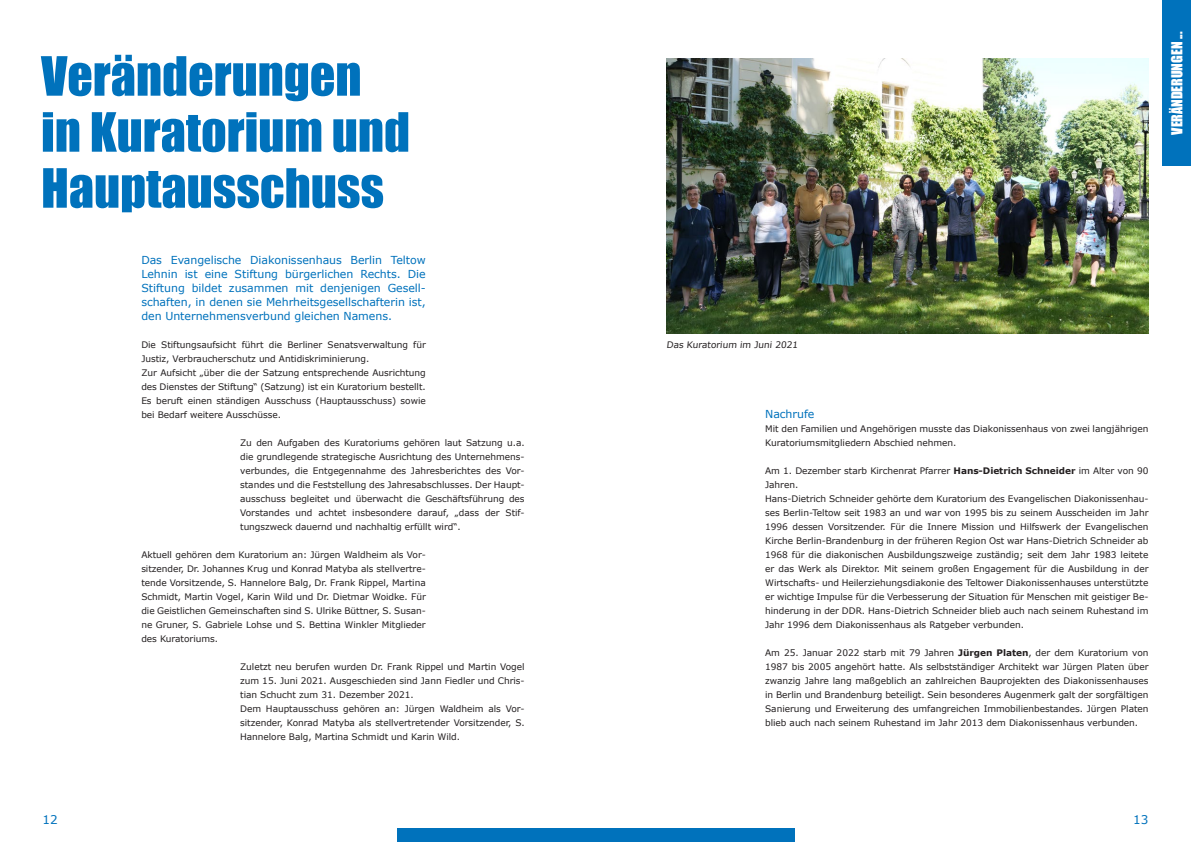
<style>
.page{position:relative;width:1191px;height:842px;background:#fff}
.page>*{position:absolute;margin:0;border:0;box-sizing:border-box;transform-origin:0 0}
.t1{font:50px/56px "Impact";color:#0072bc}
.t2{font:14px "Impact";color:#fff}
.t3{font:12px "Verdana";color:#0072bc}
.t4{font:11px/14px "Verdana";letter-spacing:-.005em;color:#0072bc;text-align:justify}
.t5{font:9px/14px "Verdana";letter-spacing:-.005em;color:#231f20}
.s1{font-weight:700}
</style>
<div class="page">
<div style="left:396px;top:828px;width:398px;height:14px;background:#0072bc"></div>
<div style="left:1162px;top:0;width:29px;height:166px;background:#0072bc"></div>
<img style="left:666px;top:58px;width:482px;height:276px">
<h1 class="t1" style="left:41px;top:47px;width:370px">Veränderungen in Kuratorium und<br>Hauptausschuss</h1>
<p class="t4" style="left:141px;top:253px;width:286px">Das Evangelische Diakonissenhaus Berlin Teltow Lehnin ist eine Stiftung bürgerlichen Rechts. Die Stiftung bildet zusammen mit denjenigen Gesell&shy;schaften, in denen sie Mehrheitsgesellschafterin ist, den Unternehmensverbund gleichen Namens.</p>
<p class="t5" style="left:141px;top:337px;width:286px">Die Stiftungsaufsicht führt die Berliner Senatsverwaltung für Justiz, Verbraucherschutz und Antidiskriminierung.<br>Zur Aufsicht „über die der Satzung entsprechende Ausrichtung des Dienstes der Stiftung“ (Satzung) ist ein Kuratorium bestellt.<br>Es beruft einen ständigen Ausschuss (Hauptausschuss) sowie bei Bedarf weitere Ausschüsse.</p>
<p class="t5" style="left:240px;top:435px;width:286px;text-align:justify">Zu den Aufgaben des Kuratoriums gehören laut Satzung u.a. die grundlegende strategische Ausrichtung des Unternehmens&shy;verbundes, die Entgegennahme des Jahresberichtes des Vor&shy;standes und die Feststellung des Jahresabschlusses. Der Haupt&shy;ausschuss begleitet und überwacht die Geschäftsführung des Vorstandes und achtet insbesondere darauf, „dass der Stif&shy;tungszweck dauernd und nachhaltig erfüllt wird“.</p>
<p class="t5" style="left:141px;top:547px;width:286px;text-align:justify">Aktuell gehören dem Kuratorium an: Jürgen Waldheim als Vor&shy;sitzender, Dr. Johannes Krug und Konrad Matyba als stellvertre&shy;tende Vorsitzende, S. Hannelore Balg, Dr. Frank Rippel, Martina Schmidt, Martin Vogel, Karin Wild und Dr. Dietmar Woidke. Für die Geistlichen Gemeinschaften sind S. Ulrike Büttner, S. Susan&shy;ne Gruner, S. Gabriele Lohse und S. Bettina Winkler Mitglieder des Kuratoriums.</p>
<p class="t5" style="left:240px;top:659px;width:286px">Zuletzt neu berufen wurden Dr. Frank Rippel und Martin Vogel zum 15. Juni 2021. Ausgeschieden sind Jann Fiedler und Chris&shy;tian Schucht zum 31. Dezember 2021.<br>Dem Hauptausschuss gehören an: Jürgen Waldheim als Vor&shy;sitzender, Konrad Matyba als stellvertretender Vorsitzender, S.<br>Hannelore Balg, Martina Schmidt und Karin Wild.</p>
<h2 class="t2" style="left:1166px;top:135px;width:105px;rotate:-90deg">VERÄNDERUNGEN ...</h2>
<p class="t5" style="left:666px;top:337px;width:134px">Das Kuratorium im Juni 2021</p>
<p class="t4" style="left:765px;top:407px;width:51px">Nachrufe</p>
<p class="t5" style="left:765px;top:421px;width:385px">Mit den Familien und Angehörigen musste das Diakonissenhaus von zwei langjährigen<br>Kuratoriumsmitgliedern Abschied nehmen.</p>
<p class="t5" style="left:765px;top:463px;width:385px">Am 1. Dezember starb Kirchenrat Pfarrer <span class="s1">Hans-Dietrich Schneider</span> im Alter von 90<br>Jahren.<br>Hans-Dietrich Schneider gehörte dem Kuratorium des Evangelischen Diakonissenhau&shy;ses Berlin-Teltow seit 1983 an und war von 1995 bis zu seinem Ausscheiden im Jahr 1996 dessen Vorsitzender. Für die Innere Mission und Hilfswerk der Evangelischen Kirche Berlin-Brandenburg in der früheren Region Ost war Hans-Dietrich Schneider ab 1968 für die diakonischen Ausbildungszweige zuständig; seit dem Jahr 1983 leitete er das Werk als Direktor. Mit seinem großen Engagement für die Ausbildung in der Wirtschafts- und Heilerziehungsdiakonie des Teltower Diakonissenhauses unterstützte er wichtige Impulse für die Verbesserung der Situation für Menschen mit geistiger Be&shy;hinderung in der DDR. Hans-Dietrich Schneider blieb auch nach seinem Ruhestand im Jahr 1996 dem Diakonissenhaus als Ratgeber verbunden.</p>
<p class="t5" style="left:765px;top:645px;width:385px;text-align:justify">Am 25. Januar 2022 starb mit 79 Jahren <span class="s1">Jürgen Platen</span>, der dem Kuratorium von 1987 bis 2005 angehört hatte. Als selbstständiger Architekt war Jürgen Platen über zwanzig Jahre lang maßgeblich an zahlreichen Bauprojekten des Diakonissenhauses in Berlin und Brandenburg beteiligt. Sein besonderes Augenmerk galt der sorgfältigen Sanierung und Erweiterung des umfangreichen Immobilienbestandes. Jürgen Platen blieb auch nach seinem Ruhestand im Jahr 2013 dem Diakonissenhaus verbunden.</p>
<h3 class="t3" style="left:43px;top:811px;width:17px">12</h3>
<h3 class="t3" style="left:1133px;top:811px;width:17px">13</h3>
</div>
